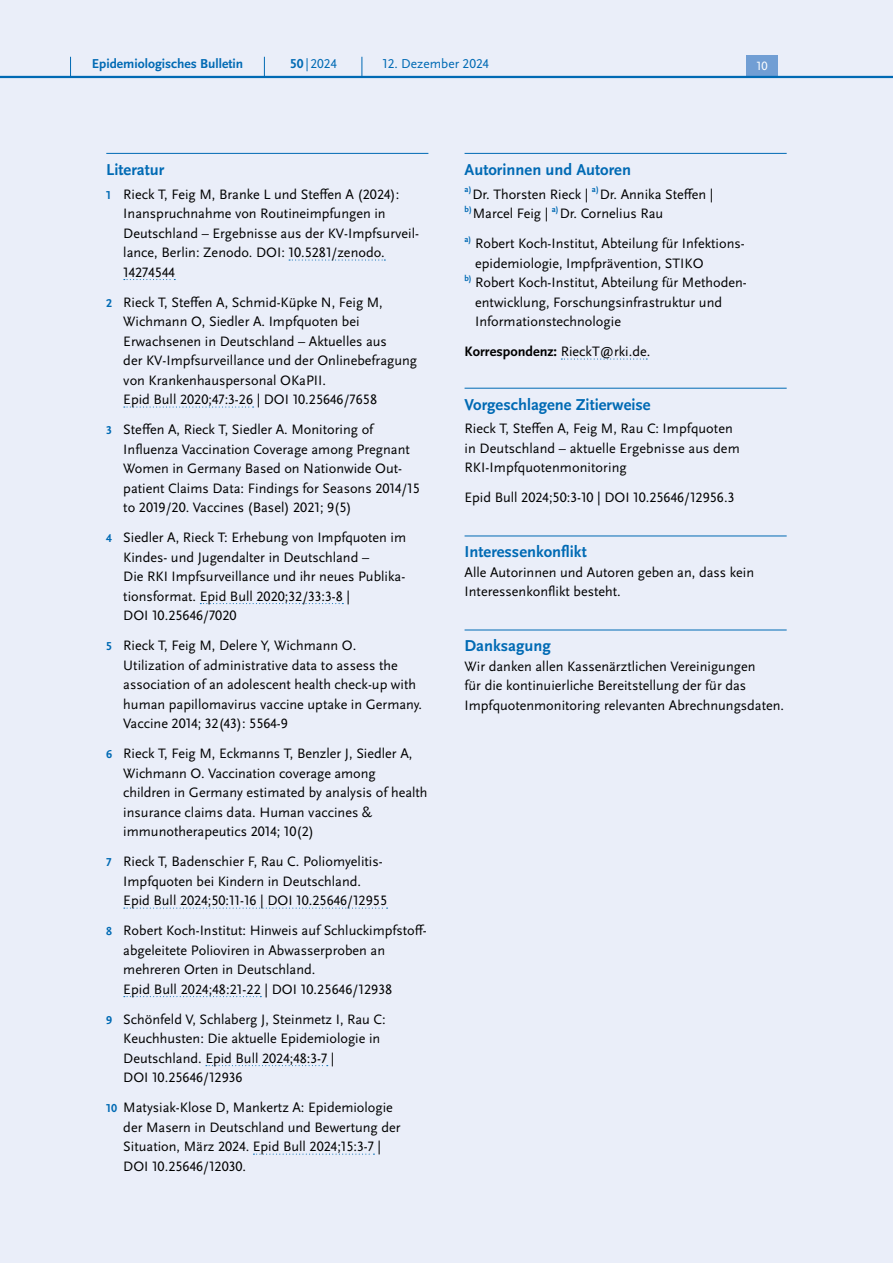
<style>
.page{position:relative;width:893px;height:1263px;background:#fff}
.page>*{position:absolute;margin:0;border:0;box-sizing:border-box;transform-origin:0 0}
.H4_-_Anhang_allererste{font:700 16.5px "Scala Sans Pro";color:#006ab4}
.P_-_Anhang{font:14.25px/19.5px "Scala Sans Pro";color:#000}
.P_-_Anhang-2{font:700 14.25px "Scala Sans Pro";color:#000}
.t1{font:700 13.5px "Scala Sans Pro";color:#006ab4}
.t2{font:13.5px "Scala Sans Pro";color:#006ab4}
.t3{font:12.45px "Scala Sans Pro";color:#fff}
.s1{font-weight:700}
.s2{font-weight:700;font-size:12px;color:#006ab4}
.s3{font-weight:400}
</style>
<div class="page">
<div style="left:0;top:78px;width:893px;height:1185px;background:#eaeef9"></div>
<hr style="left:106px;top:153px;width:322px;height:1px;background:#006ab4">
<svg style="left:289px;top:259px;width:96px;height:2px"></svg>
<svg style="left:124px;top:279px;width:51px;height:1px"></svg>
<svg style="left:124px;top:406px;width:130px;height:2px"></svg>
<svg style="left:200px;top:603px;width:143px;height:1px"></svg>
<svg style="left:124px;top:907px;width:264px;height:2px"></svg>
<svg style="left:124px;top:996px;width:137px;height:1px"></svg>
<svg style="left:206px;top:1065px;width:122px;height:1px"></svg>
<svg style="left:253px;top:1153px;width:121px;height:2px"></svg>
<hr style="left:465px;top:153px;width:322px;height:1px;background:#006ab4">
<svg style="left:561px;top:358px;width:86px;height:2px"></svg>
<hr style="left:465px;top:388px;width:322px;height:1px;background:#006ab4">
<hr style="left:465px;top:536px;width:322px;height:1px;background:#006ab4">
<hr style="left:465px;top:630px;width:322px;height:1px;background:#006ab4">
<div style="left:0;top:0;width:893px;height:77px;background:#eaeef9"></div>
<div style="left:746px;top:55px;width:32px;height:21px;background:#719ed4"></div>
<hr style="left:0;top:76px;width:893px;height:2px;background:#006ab4">
<svg style="left:70px;top:57px;width:1px;height:19px"></svg>
<svg style="left:264px;top:57px;width:1px;height:19px"></svg>
<svg style="left:362px;top:57px;width:1px;height:19px"></svg>
<p class="t1" style="left:92px;top:55px;width:153px">Epidemiologisches Bulletin</p>
<p class="t2" style="left:290px;top:55px;width:48px"><span class="s1">50</span>|2024</p>
<p class="t2" style="left:383px;top:55px;width:108px">12. Dezember 2024</p>
<p class="t3" style="left:757px;top:59px;width:13px">10</p>
<h4 class="H4_-_Anhang_allererste" style="left:106px;top:160px;width:60px">Literatur</h4>
<p class="P_-_Anhang" style="left:123px;top:184px;width:297px;text-indent:-17px"><span class="s2">1</span> Rieck T, Feig M, Branke L und Steffen A (2024):<br>Inanspruchnahme von Routineimpfungen in Deutschland – Ergebnisse aus der KV-Impfsurveil&shy;lance, Berlin: Zenodo. DOI: 10.5281/zenodo.<br>14274544</p>
<p class="P_-_Anhang" style="left:123px;top:292px;width:295px;text-indent:-17px"><span class="s2">2</span> Rieck T, Steffen A, Schmid-Küpke N, Feig M, Wichmann O, Siedler A. Impfquoten bei Erwachsenen in Deutschland – Aktuelles aus<br>der KV-Impfsurveillance und der Onlinebefragung von Krankenhauspersonal OKaPII.<br>Epid Bull 2020;47:3-26 | DOI 10.25646/7658</p>
<p class="P_-_Anhang" style="left:123px;top:420px;width:298px;text-indent:-17px"><span class="s2">3</span> Steffen A, Rieck T, Siedler A. Monitoring of Influenza Vaccination Coverage among Pregnant Women in Germany Based on Nationwide Out&shy;patient Claims Data: Findings for Seasons 2014/15 to 2019/20. Vaccines (Basel) 2021; 9(5)</p>
<p class="P_-_Anhang" style="left:123px;top:528px;width:284px;text-indent:-17px"><span class="s2">4</span> Siedler A, Rieck T: Erhebung von Impfquoten im Kindes- und Jugendalter in Deutschland –<br>Die RKI Impfsurveillance und ihr neues Publika&shy;tionsformat. Epid Bull 2020;32/33:3-8 |<br>DOI 10.25646/7020</p>
<p class="P_-_Anhang" style="left:123px;top:636px;width:300px;text-indent:-17px"><span class="s2">5</span> Rieck T, Feig M, Delere Y, Wichmann O.<br>Utilization of administrative data to assess the association of an adolescent health check-up with human papillomavirus vaccine uptake in Germany.<br>Vaccine 2014; 32(43): 5564-9</p>
<p class="P_-_Anhang" style="left:123px;top:744px;width:306px;text-indent:-17px"><span class="s2">6</span> Rieck T, Feig M, Eckmanns T, Benzler J, Siedler A, Wichmann O. Vaccination coverage among<br>children in Germany estimated by analysis of health insurance claims data. Human vaccines &amp; immunotherapeutics 2014; 10(2)</p>
<p class="P_-_Anhang" style="left:123px;top:852px;width:265px;text-indent:-17px"><span class="s2">7</span> Rieck T, Badenschier F, Rau C. Poliomyelitis-<br>Impfquoten bei Kindern in Deutschland.<br>Epid Bull 2024;50:11-16 | DOI 10.25646/12955</p>
<p class="P_-_Anhang" style="left:123px;top:921px;width:305px;text-indent:-17px"><span class="s2">8</span> Robert Koch-Institut: Hinweis auf Schluckimpfstoff&shy;abgeleitete Polioviren in Abwasserproben an mehreren Orten in Deutschland.<br>Epid Bull 2024;48:21-22 | DOI 10.25646/12938</p>
<p class="P_-_Anhang" style="left:123px;top:1009px;width:264px;text-indent:-17px"><span class="s2">9</span> Schönfeld V, Schlaberg J, Steinmetz I, Rau C:<br>Keuchhusten: Die aktuelle Epidemiologie in Deutschland. Epid Bull 2024;48:3-7 |<br>DOI 10.25646/12936</p>
<p class="P_-_Anhang" style="left:123px;top:1098px;width:279px;text-indent:-17px"><span class="s2">10</span> Matysiak-Klose D, Mankertz A: Epidemiologie der Masern in Deutschland und Bewertung der Situation, März 2024. Epid Bull 2024;15:3-7 | DOI 10.25646/12030.</p>
<h4 class="H4_-_Anhang_allererste" style="left:465px;top:160px;width:168px">Autorinnen und Autoren</h4>
<p class="P_-_Anhang" style="left:465px;top:184px;width:250px"><sup>a)</sup>Dr. Thorsten Rieck | <sup>a)</sup>Dr. Annika Steffen | <sup>b)</sup>Marcel Feig | <sup>a)</sup>Dr. Cornelius Rau</p>
<p class="P_-_Anhang" style="left:475px;top:234px;width:270px;text-indent:-11px"><sup>a)</sup> Robert Koch-Institut, Abteilung für Infektions&shy;epidemiologie, Impfprävention, STIKO</p>
<p class="P_-_Anhang" style="left:475px;top:273px;width:272px;text-indent:-11px"><sup>b)</sup> Robert Koch-Institut, Abteilung für Methoden&shy;entwicklung, Forschungsinfrastruktur und<br>Informationstechnologie</p>
<p class="P_-_Anhang-2" style="left:465px;top:343px;width:187px">Korrespondenz: <span class="s3">RieckT@rki.de.</span></p>
<h4 class="H4_-_Anhang_allererste" style="left:465px;top:394px;width:188px">Vorgeschlagene Zitierweise</h4>
<p class="P_-_Anhang" style="left:465px;top:419px;width:277px">Rieck T, Steffen A, Feig M, Rau C: Impfquoten in Deutschland – aktuelle Ergebnisse aus dem<br>RKI-Impfquotenmonitoring</p>
<p class="P_-_Anhang" style="left:465px;top:488px;width:271px">Epid Bull 2024;50:3-10 | DOI 10.25646/12956.3</p>
<h4 class="H4_-_Anhang_allererste" style="left:465px;top:542px;width:124px">Interessenkonflikt</h4>
<p class="P_-_Anhang" style="left:465px;top:562px;width:291px">Alle Autorinnen und Autoren geben an, dass kein<br>Interessenkonflikt besteht.</p>
<h4 class="H4_-_Anhang_allererste" style="left:465px;top:636px;width:88px">Danksagung</h4>
<p class="P_-_Anhang" style="left:465px;top:656px;width:321px">Wir danken allen Kassenärztlichen Vereinigungen<br>für die kontinuierliche Bereitstellung der für das<br>Impfquotenmonitoring relevanten Abrechnungsdaten.</p>
</div>
